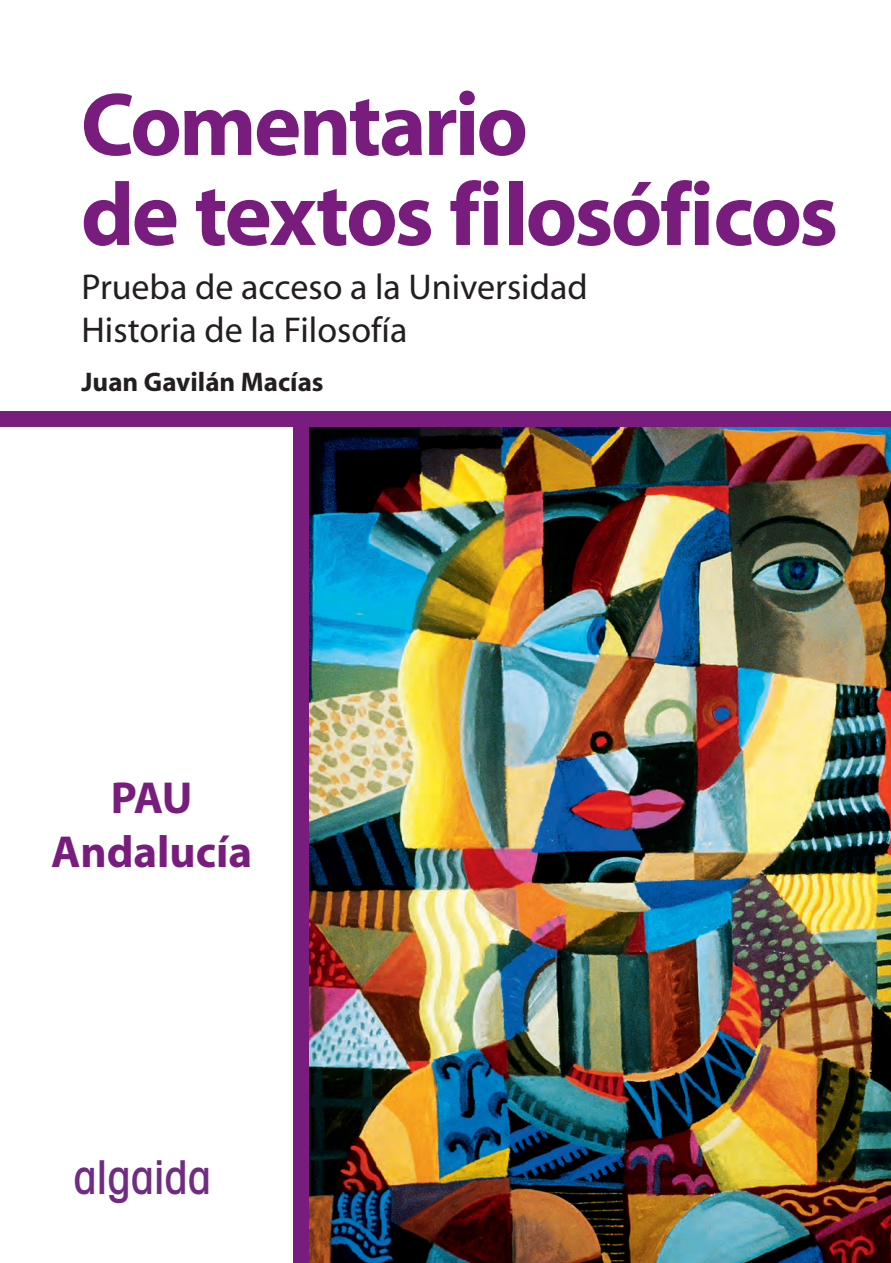
<style>
.page{position:relative;width:891px;height:1263px;background:#fff}
.page>*{position:absolute;margin:0;border:0;box-sizing:border-box;transform-origin:0 0}
.t1{font:90px "Myriad Headline";letter-spacing:-.015em;color:#781d7d}
.t2{font:500 condensed 46.65px "Avant Garde";color:#702c81}
.t3{font:700 45px "Myriad";color:#781d7d}
.t4{font:36px "Myriad";color:#231f20}
.t5{font:700 27px "Myriad";color:#231f20}
</style>
<div class="page">
<img style="left:308px;top:427px;width:583px;height:836px">
<div style="left:293px;top:422px;width:15px;height:841px;background:#781d7d"></div>
<div style="left:0;top:411px;width:891px;height:16px;background:#781d7d"></div>
<p class="t1" style="left:81px;top:78px;width:447px">Comentario</p>
<p class="t1" style="left:81px;top:168px;width:757px">de textos filosóficos</p>
<p class="t4" style="left:81px;top:269px;width:508px">Prueba de acceso a la Universidad</p>
<p class="t4" style="left:81px;top:312px;width:327px">Historia de la Filosofía</p>
<p class="t5" style="left:81px;top:368px;width:244px">Juan Gavilán Macías</p>
<p class="t3" style="left:111px;top:775px;width:83px">PAU</p>
<p class="t3" style="left:51px;top:829px;width:203px">Andalucía</p>
<p class="t2" style="left:74px;top:1149px;width:139px">algaida</p>
</div>
